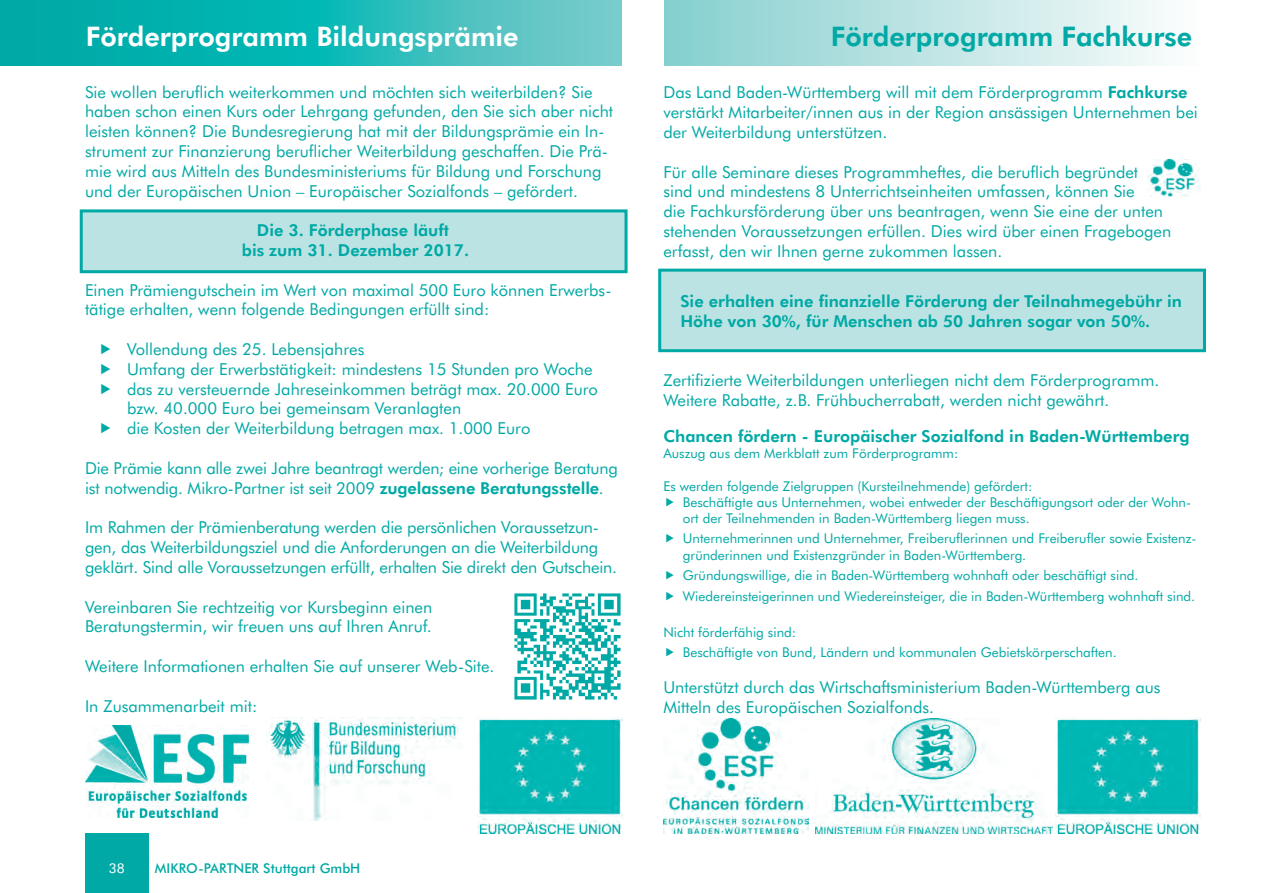
<style>
.page{position:relative;width:1263px;height:893px;background:#fff}
.page>*{position:absolute;margin:0;border:0;box-sizing:border-box;transform-origin:0 0}
.t1{font:800 27px "Futura BT";color:#fff}
.t2{font:800 27px "Futura BT";color:#00a9a5}
.t3{font:16.5px/19.8px "Futura BT";color:#00a9a5}
.t4{font:800 16.5px/19.8px "Futura BT";color:#00a9a5;text-align:center}
.t5{font:13.5px/16.2px "Futura BT";color:#00a9a5}
.t6{font:500 13.5px "Futura BT";color:#00a9a5}
.t7{font:13.5px "Futura BT";color:#fff}
.s1{font-weight:800}
</style>
<div class="page">
<div style="left:85px;top:833px;width:64px;height:60px;background:#00a9a5"></div>
<div style="left:80px;top:209px;width:547px;height:64px;background:#bce3e3;border:3px solid #00a9a5"></div>
<div style="left:658px;top:269px;width:548px;height:83px;background:#bce3e3;border:3px solid #00a9a5"></div>
<svg style="left:0;top:0;width:1167px;height:65px;background:#67ccca"></svg>
<div style="left:622px;top:0;width:41px;height:84px;background:#fff"></div>
<img style="left:514px;top:593px;width:107px;height:106px">
<img style="left:663px;top:719px;width:145px;height:114px">
<img style="left:815px;top:719px;width:237px;height:114px">
<img style="left:1056px;top:718px;width:145px;height:115px">
<img style="left:85px;top:725px;width:163px;height:92px">
<img style="left:268px;top:718px;width:191px;height:103px">
<img style="left:477px;top:718px;width:145px;height:115px">
<img style="left:1147px;top:160px;width:53px;height:37px">
<h1 class="t1" style="left:86px;top:19px;width:434px">Förderprogramm Bildungsprämie</h1>
<h1 class="t2" style="left:831px;top:19px;width:363px">Förderprogramm Fachkurse</h1>
<p class="t3" style="left:663px;top:82px;width:536px">Das Land Baden-Württemberg will mit dem Förderprogramm <span class="s1">Fachkurse </span>verstärkt Mitarbeiter/innen aus in der Region ansässigen Unternehmen bei der Weiterbildung unterstützen.</p>
<p class="t3" style="left:663px;top:162px;width:509px">Für alle Seminare dieses Programmheftes, die beruflich begründet sind und mindestens 8 Unterrichtseinheiten umfassen, können Sie<br>die Fachkursförderung über uns beantragen, wenn Sie eine der unten stehenden Voraussetzungen erfüllen. Dies wird über einen Fragebogen erfasst, den wir Ihnen gerne zukommen lassen.</p>
<p class="t4" style="left:680px;top:291px;width:503px;text-align:left">Sie erhalten eine finanzielle Förderung der Teilnahmegebühr in<br>Höhe von 30%, für Menschen ab 50 Jahren sogar von 50%.</p>
<p class="t3" style="left:85px;top:82px;width:530px">Sie wollen beruflich weiterkommen und möchten sich weiterbilden? Sie haben schon einen Kurs oder Lehrgang gefunden, den Sie sich aber nicht leisten können? Die Bundesregierung hat mit der Bildungsprämie ein In&shy;strument zur Finanzierung beruflicher Weiterbildung geschaffen. Die Prä&shy;mie wird aus Mitteln des Bundesministeriums für Bildung und Forschung und der Europäischen Union – Europäischer Sozialfonds – gefördert.</p>
<p class="t4" style="left:242px;top:220px;width:229px">Die 3. Förderphase läuft<br>bis zum 31. Dezember 2017.</p>
<p class="t3" style="left:85px;top:280px;width:528px">Einen Prämiengutschein im Wert von maximal 500 Euro können Erwerbs&shy;tätige erhalten, wenn folgende Bedingungen erfüllt sind:</p>
<p class="t3" style="left:127px;top:339px;width:472px">Vollendung des 25. Lebensjahres<br>Umfang der Erwerbstätigkeit: mindestens 15 Stunden pro Woche das zu versteuernde Jahreseinkommen beträgt max. 20.000 Euro bzw. 40.000 Euro bei gemeinsam Veranlagten<br>die Kosten der Weiterbildung betragen max. 1.000 Euro</p>
<p class="t3" style="left:85px;top:458px;width:534px">Die Prämie kann alle zwei Jahre beantragt werden; eine vorherige Beratung ist notwendig. Mikro-Partner ist seit 2009 <span class="s1">zugelassene Beratungsstelle</span>.</p>
<p class="t3" style="left:85px;top:517px;width:533px">Im Rahmen der Prämienberatung werden die persönlichen Voraussetzun&shy;gen, das Weiterbildungsziel und die Anforderungen an die Weiterbildung geklärt. Sind alle Voraussetzungen erfüllt, erhalten Sie direkt den Gutschein.</p>
<p class="t3" style="left:85px;top:597px;width:349px">Vereinbaren Sie rechtzeitig vor Kursbeginn einen<br>Beratungstermin, wir freuen uns auf Ihren Anruf.</p>
<p class="t3" style="left:85px;top:656px;width:411px">Weitere Informationen erhalten Sie auf unserer Web-Site.</p>
<p class="t3" style="left:85px;top:696px;width:174px">In Zusammenarbeit mit:</p>
<p class="t3" style="left:663px;top:370px;width:497px">Zertifizierte Weiterbildungen unterliegen nicht dem Förderprogramm.<br>Weitere Rabatte, z.B. Frühbucherrabatt, werden nicht gewährt.</p>
<p class="t4" style="left:663px;top:426px;width:528px">Chancen fördern - Europäischer Sozialfond in Baden-Württemberg</p>
<p class="t5" style="left:663px;top:445px;width:296px">Auszug aus dem Merkblatt zum Förderprogramm:</p>
<p class="t5" style="left:683px;top:478px;width:510px;text-indent:-19px">Es werden folgende Zielgruppen (Kursteilnehmende) gefördert:<br>Beschäftigte aus Unternehmen, wobei entweder der Beschäftigungsort oder der Wohn&shy;ort der Teilnehmenden in Baden-Württemberg liegen muss.</p>
<p class="t5" style="left:683px;top:530px;width:515px">Unternehmerinnen und Unternehmer, Freiberuflerinnen und Freiberufler sowie Existenz&shy;gründerinnen und Existenzgründer in Baden-Württemberg.</p>
<p class="t5" style="left:683px;top:565px;width:514px;line-height:20.4px">Gründungswillige, die in Baden-Württemberg wohnhaft oder beschäftigt sind.<br>Wiedereinsteigerinnen und Wiedereinsteiger, die in Baden-Württemberg wohnhaft sind.</p>
<p class="t5" style="left:683px;top:622px;width:435px;line-height:19.8px;text-indent:-19px">Nicht förderfähig sind:<br>Beschäftigte von Bund, Ländern und kommunalen Gebietskörperschaften.</p>
<p class="t3" style="left:663px;top:677px;width:499px">Unterstützt durch das Wirtschaftsministerium Baden-Württemberg aus<br>Mitteln des Europäischen Sozialfonds.</p>
<p class="t7" style="left:109px;top:860px;width:17px">38</p>
<p class="t6" style="left:155px;top:860px;width:207px">MIKRO-PARTNER Stuttgart GmbH</p>
</div>
